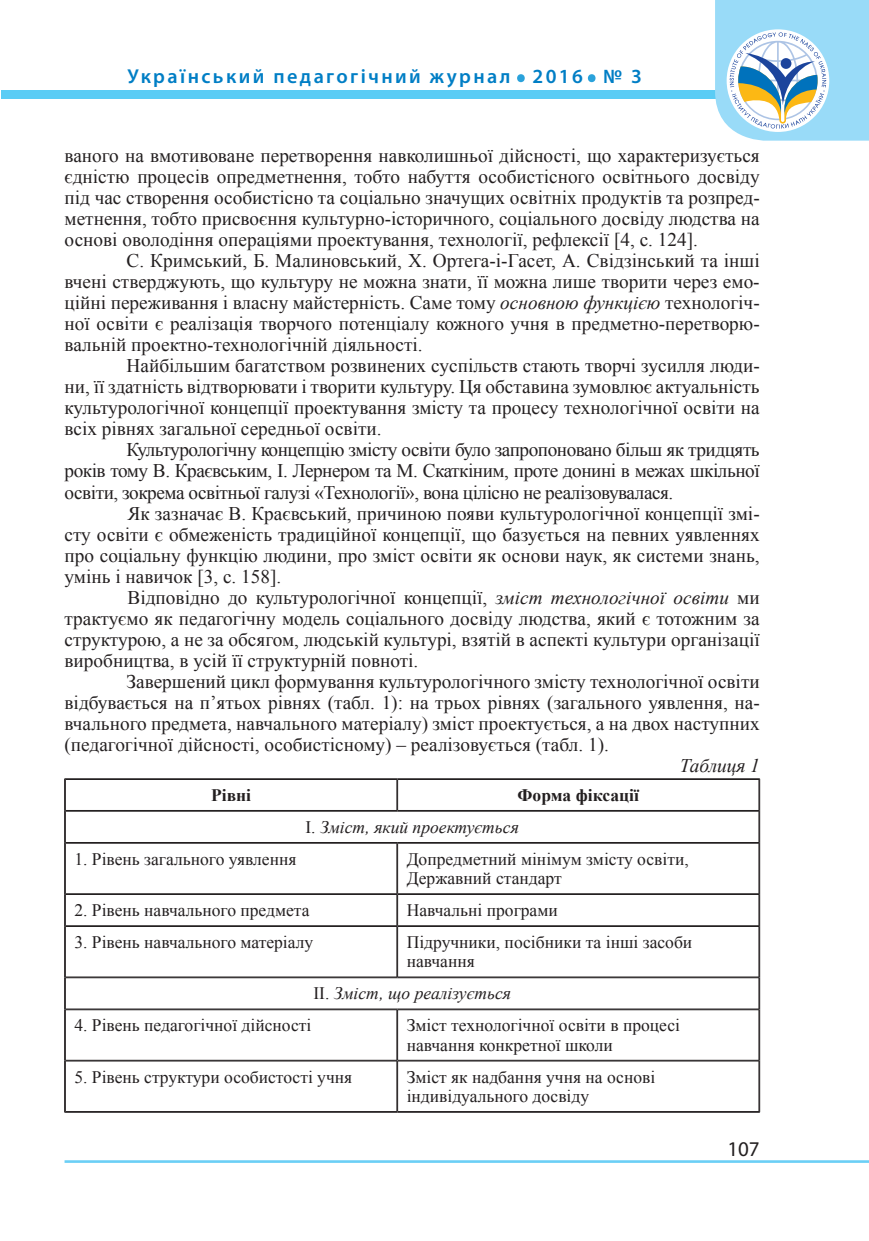
<style>
.page{position:relative;width:869px;height:1241px;background:#fff}
.page>*{position:absolute;margin:0;border:0;box-sizing:border-box;transform-origin:0 0}
.t1{font:600 50.4px "Myriad Pro";color:#2aa2db}
.t2{font:21px "Myriad Pro";color:#231f20}
.t3{font:600 20.12px "Myriad Pro";letter-spacing:.12em;color:#007ec5}
.Обычный{font:19.25px/21px "Times New Roman";color:#231f20;text-align:justify}
.Обычный-2{font:italic 19.25px "Times New Roman";color:#231f20}
.Обычный-3{font:17.5px/19.2px "Times New Roman";color:#231f20}
.Обычный-4{font:italic 17.5px "Times New Roman";color:#231f20}
.Обычный-5{font:700 17.5px "Times New Roman";color:#231f20}
.s1{font-style:italic}
.s2{font-style:normal}
</style>
<div class="page">
<div style="left:1px;top:90px;width:867px;height:8px;background:#5accf5"></div>
<hr style="left:64px;top:1159px;width:804px;height:3px;background:#6bcff6">
<svg style="left:714px;top:0;width:154px;height:141px"></svg>
<hr style="left:64px;top:778px;width:333px;height:1px;background:#231f20">
<hr style="left:65px;top:779px;width:332px;height:1px;background:#231f20">
<hr style="left:64px;top:778px;width:1px;height:32px;background:#231f20">
<hr style="left:65px;top:779px;width:1px;height:31px;background:#231f20">
<hr style="left:397px;top:778px;width:362px;height:1px;background:#231f20">
<hr style="left:397px;top:779px;width:361px;height:1px;background:#231f20">
<hr style="left:396px;top:779px;width:1px;height:31px;background:#231f20">
<hr style="left:397px;top:779px;width:1px;height:31px;background:#231f20">
<hr style="left:758px;top:779px;width:1px;height:31px;background:#231f20">
<hr style="left:759px;top:778px;width:1px;height:32px;background:#231f20">
<hr style="left:65px;top:810px;width:332px;height:1px;background:#231f20">
<hr style="left:64px;top:810px;width:1px;height:32px;background:#231f20">
<hr style="left:65px;top:811px;width:1px;height:31px;background:#231f20">
<hr style="left:397px;top:810px;width:361px;height:1px;background:#231f20">
<hr style="left:758px;top:811px;width:1px;height:31px;background:#231f20">
<hr style="left:759px;top:810px;width:1px;height:32px;background:#231f20">
<hr style="left:65px;top:842px;width:332px;height:1px;background:#231f20">
<hr style="left:64px;top:842px;width:1px;height:52px;background:#231f20">
<hr style="left:65px;top:843px;width:1px;height:50px;background:#231f20">
<hr style="left:397px;top:842px;width:361px;height:1px;background:#231f20">
<hr style="left:396px;top:843px;width:1px;height:50px;background:#231f20">
<hr style="left:397px;top:843px;width:1px;height:50px;background:#231f20">
<hr style="left:758px;top:843px;width:1px;height:50px;background:#231f20">
<hr style="left:759px;top:842px;width:1px;height:52px;background:#231f20">
<hr style="left:65px;top:893px;width:332px;height:1px;background:#231f20">
<hr style="left:65px;top:894px;width:332px;height:1px;background:#231f20">
<hr style="left:64px;top:894px;width:1px;height:31px;background:#231f20">
<hr style="left:65px;top:894px;width:1px;height:31px;background:#231f20">
<hr style="left:397px;top:893px;width:361px;height:1px;background:#231f20">
<hr style="left:397px;top:894px;width:361px;height:1px;background:#231f20">
<hr style="left:396px;top:894px;width:1px;height:31px;background:#231f20">
<hr style="left:397px;top:894px;width:1px;height:31px;background:#231f20">
<hr style="left:758px;top:894px;width:1px;height:31px;background:#231f20">
<hr style="left:759px;top:894px;width:1px;height:31px;background:#231f20">
<hr style="left:65px;top:925px;width:332px;height:1px;background:#231f20">
<hr style="left:65px;top:926px;width:332px;height:1px;background:#231f20">
<hr style="left:64px;top:925px;width:1px;height:52px;background:#231f20">
<hr style="left:65px;top:926px;width:1px;height:50px;background:#231f20">
<hr style="left:397px;top:925px;width:361px;height:1px;background:#231f20">
<hr style="left:397px;top:926px;width:361px;height:1px;background:#231f20">
<hr style="left:396px;top:926px;width:1px;height:50px;background:#231f20">
<hr style="left:397px;top:926px;width:1px;height:50px;background:#231f20">
<hr style="left:758px;top:926px;width:1px;height:50px;background:#231f20">
<hr style="left:759px;top:925px;width:1px;height:52px;background:#231f20">
<hr style="left:65px;top:976px;width:332px;height:1px;background:#231f20">
<hr style="left:65px;top:977px;width:332px;height:1px;background:#231f20">
<hr style="left:64px;top:977px;width:1px;height:32px;background:#231f20">
<hr style="left:65px;top:977px;width:1px;height:31px;background:#231f20">
<hr style="left:397px;top:976px;width:361px;height:1px;background:#231f20">
<hr style="left:397px;top:977px;width:361px;height:1px;background:#231f20">
<hr style="left:758px;top:977px;width:1px;height:31px;background:#231f20">
<hr style="left:759px;top:977px;width:1px;height:32px;background:#231f20">
<hr style="left:65px;top:1008px;width:332px;height:1px;background:#231f20">
<hr style="left:65px;top:1009px;width:332px;height:1px;background:#231f20">
<hr style="left:64px;top:1009px;width:1px;height:51px;background:#231f20">
<hr style="left:65px;top:1009px;width:1px;height:51px;background:#231f20">
<hr style="left:397px;top:1008px;width:361px;height:1px;background:#231f20">
<hr style="left:397px;top:1009px;width:361px;height:1px;background:#231f20">
<hr style="left:396px;top:1009px;width:1px;height:51px;background:#231f20">
<hr style="left:397px;top:1009px;width:1px;height:51px;background:#231f20">
<hr style="left:758px;top:1009px;width:1px;height:51px;background:#231f20">
<hr style="left:759px;top:1009px;width:1px;height:51px;background:#231f20">
<hr style="left:65px;top:1059px;width:332px;height:1px;background:#231f20">
<hr style="left:65px;top:1060px;width:332px;height:1px;background:#231f20">
<hr style="left:64px;top:1060px;width:1px;height:51px;background:#231f20">
<hr style="left:65px;top:1060px;width:1px;height:51px;background:#231f20">
<hr style="left:397px;top:1059px;width:361px;height:1px;background:#231f20">
<hr style="left:397px;top:1060px;width:361px;height:1px;background:#231f20">
<hr style="left:396px;top:1060px;width:1px;height:51px;background:#231f20">
<hr style="left:397px;top:1060px;width:1px;height:51px;background:#231f20">
<hr style="left:758px;top:1060px;width:1px;height:51px;background:#231f20">
<hr style="left:759px;top:1060px;width:1px;height:51px;background:#231f20">
<hr style="left:64px;top:1111px;width:333px;height:1px;background:#231f20">
<hr style="left:397px;top:1111px;width:362px;height:1px;background:#231f20">
<p class="t3" style="left:127px;top:64px;width:384px">Український педагогічний журнал</p>
<h1 class="t1" style="left:514px;top:33px;width:13px">.</h1>
<p class="t3" style="left:532px;top:64px;width:52px">2016</p>
<h1 class="t1" style="left:585px;top:33px;width:13px">.</h1>
<p class="t3" style="left:603px;top:64px;width:40px">№ 3</p>
<p class="Обычный" style="left:64px;top:145px;width:696px">ваного на вмотивоване перетворення навколишньої дійсності, що характеризується єдністю процесів опредметнення, тобто набуття особистісного освітнього досвіду під час створення особистісно та соціально значущих освітніх продуктів та розпред&shy;метнення, тобто присвоєння культурно-історичного, соціального досвіду людства на основі оволодіння операціями проектування, технології, рефлексії [4, с. 124].</p>
<p class="Обычный" style="left:64px;top:250px;width:696px;text-indent:62px">С. Кримський, Б. Малиновський, Х. Ортега-і-Гасет, А. Свідзінський та інші вчені стверджують, що культуру не можна знати, її можна лише творити через емо&shy;ційні переживання і власну майстерність. Саме тому <span class="s1">основною функцією</span> технологіч&shy;ної освіти є реалізація творчого потенціалу кожного учня в предметно-перетворю&shy;вальній проектно-технологічній діяльності.</p>
<p class="Обычный" style="left:64px;top:355px;width:696px;text-indent:62px">Найбільшим багатством розвинених суспільств стають творчі зусилля люди&shy;ни, її здатність відтворювати і творити культуру. Ця обставина зумовлює актуальність культурологічної концепції проектування змісту та процесу технологічної освіти на всіх рівнях загальної середньої освіти.</p>
<p class="Обычный" style="left:64px;top:439px;width:696px;text-indent:62px">Культурологічну концепцію змісту освіти було запропоновано більш як тридцять років тому В. Краєвським, І. Лернером та М. Скаткіним, проте донині в межах шкільної освіти, зокрема освітньої галузі «Технології», вона цілісно не реалізовувалася.</p>
<p class="Обычный" style="left:64px;top:502px;width:696px;text-indent:63px">Як зазначає В. Краєвський, причиною появи культурологічної концепції змі&shy;сту освіти є обмеженість традиційної концепції, що базується на певних уявленнях про соціальну функцію людини, про зміст освіти як основи наук, як системи знань, умінь і навичок [3, с. 158].</p>
<p class="Обычный" style="left:64px;top:586px;width:696px;text-indent:63px">Відповідно до культурологічної концепції, <span class="s1">зміст технологічної освіти</span> ми трактуємо як педагогічну модель соціального досвіду людства, який є тотожним за структурою, а не за обсягом, людській культурі, взятій в аспекті культури організації виробництва, в усій її структурній повноті.</p>
<p class="Обычный" style="left:64px;top:670px;width:696px;text-indent:62px">Завершений цикл формування культурологічного змісту технологічної освіти відбувається на п’ятьох рівнях (табл. 1): на трьох рівнях (загального уявлення, на&shy;вчального предмета, навчального матеріалу) зміст проектується, а на двох наступних (педагогічної дійсності, особистісному) – реалізовується (табл. 1).</p>
<p class="Обычный-2" style="left:679px;top:751px;width:81px">Таблиця 1</p>
<p class="Обычный-5" style="left:211px;top:782px;width:41px">Рівні</p>
<p class="Обычный-5" style="left:517px;top:782px;width:123px">Форма фіксації</p>
<p class="Обычный-4" style="left:305px;top:814px;width:215px"><span class="s2">І.</span> Зміст, який проектується</p>
<p class="Обычный-3" style="left:74px;top:849px;width:223px">1. Рівень загального уявлення</p>
<p class="Обычный-3" style="left:406px;top:849px;width:283px">Допредметний мінімум змісту освіти,<br>Державний стандарт</p>
<p class="Обычный-3" style="left:74px;top:900px;width:236px">2. Рівень навчального предмета</p>
<p class="Обычный-3" style="left:406px;top:900px;width:153px">Навчальні програми</p>
<p class="Обычный-3" style="left:74px;top:932px;width:240px">3. Рівень навчального матеріалу</p>
<p class="Обычный-3" style="left:406px;top:932px;width:287px">Підручники, посібники та інші засоби навчання</p>
<p class="Обычный-4" style="left:313px;top:981px;width:199px"><span class="s2">ІІ.</span> Зміст, що реалізується</p>
<p class="Обычный-3" style="left:74px;top:1015px;width:238px">4. Рівень педагогічної дійсності</p>
<p class="Обычный-3" style="left:406px;top:1015px;width:275px">Зміст технологічної освіти в процесі навчання конкретної школи</p>
<p class="Обычный-3" style="left:74px;top:1066px;width:279px">5. Рівень структури особистості учня</p>
<p class="Обычный-3" style="left:406px;top:1066px;width:250px">Зміст як надбання учня на основі індивідуального досвіду</p>
<p class="t2" style="left:727px;top:1135px;width:34px">107</p>
</div>
